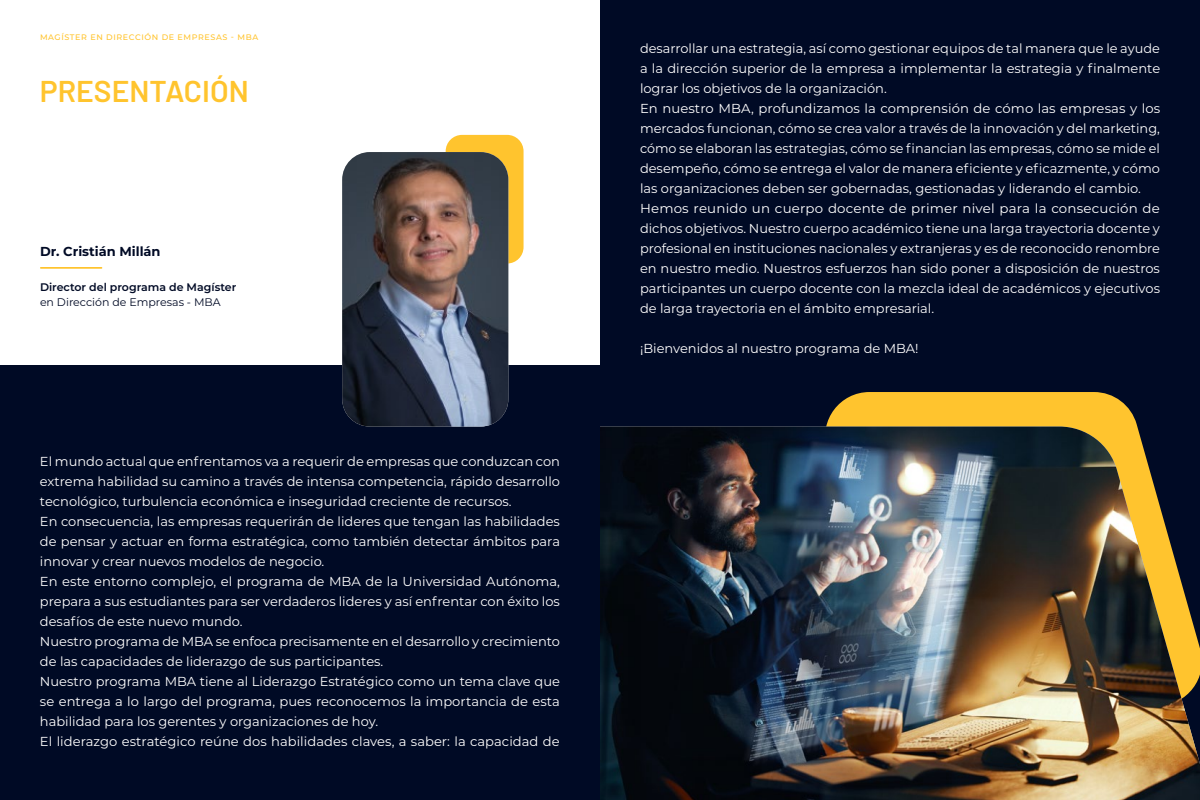
<style>
.page{position:relative;width:1200px;height:800px;background:#fff}
.page>*{position:absolute;margin:0;border:0;box-sizing:border-box;transform-origin:0 0}
.t1{font:600 30px "Barlow";color:#ffc42e}
.t2{font:13px/20px "Montserrat";color:#fff}
.t3{font:700 13px "Montserrat";color:#000a25}
.t4{font:600 11px "Montserrat";color:#000a25}
.t5{font:11px "Montserrat";color:#000a25}
.t6{font:500 8px "Montserrat";letter-spacing:.075em;color:#ffc42e}
</style>
<div class="page">
<div style="left:0;top:366px;width:600px;height:434px;background:#000a25"></div>
<div style="left:600px;top:0;width:600px;height:800px;background:#000a25"></div>
<hr style="left:40px;top:267px;width:62px;height:2px;background:#ffc42e">
<div style="left:446px;top:135px;width:78px;height:129px;background:#ffc42e;border-radius:16px"></div>
<img style="left:342px;top:152px;width:166px;height:275px">
<svg style="left:819px;top:392px;width:319px;height:35px;background:#e4b12e"></svg>
<img style="left:600px;top:427px;width:600px;height:373px">
<p class="t6" style="left:40px;top:32px;width:220px">MAGÍSTER EN DIRECCIÓN DE EMPRESAS - MBA</p>
<h1 class="t1" style="left:40px;top:69px;width:210px">PRESENTACIÓN</h1>
<p class="t3" style="left:40px;top:242px;width:122px">Dr. Cristián Millán</p>
<p class="t4" style="left:40px;top:279px;width:198px">Director del programa de Magíster</p>
<p class="t5" style="left:40px;top:294px;width:182px">en Dirección de Empresas - MBA</p>
<p class="t2" style="left:40px;top:451px;width:522px">El mundo actual que enfrentamos va a requerir de empresas que conduzcan con extrema habilidad su camino a través de intensa competencia, rápido desarrollo tecnológico, turbulencia económica e inseguridad creciente de recursos.<br>En consecuencia, las empresas requerirán de lideres que tengan las habilidades de pensar y actuar en forma estratégica, como también detectar ámbitos para innovar y crear nuevos modelos de negocio.<br>En este entorno complejo, el programa de MBA de la Universidad Autónoma, prepara a sus estudiantes para ser verdaderos lideres y así enfrentar con éxito los desafíos de este nuevo mundo.<br>Nuestro programa de MBA se enfoca precisamente en el desarrollo y crecimiento de las capacidades de liderazgo de sus participantes.<br>Nuestro programa MBA tiene al Liderazgo Estratégico como un tema clave que se entrega a lo largo del programa, pues reconocemos la importancia de esta habilidad para los gerentes y organizaciones de hoy.<br>El liderazgo estratégico reúne dos habilidades claves, a saber: la capacidad de</p>
<p class="t2" style="left:640px;top:38px;width:522px">desarrollar una estrategia, así como gestionar equipos de tal manera que le ayude a la dirección superior de la empresa a implementar la estrategia y finalmente lograr los objetivos de la organización.<br>En nuestro MBA, profundizamos la comprensión de cómo las empresas y los mercados funcionan, cómo se crea valor a través de la innovación y del marketing, cómo se elaboran las estrategias, cómo se financian las empresas, cómo se mide el desempeño, cómo se entrega el valor de manera eficiente y eficazmente, y cómo las organizaciones deben ser gobernadas, gestionadas y liderando el cambio.<br>Hemos reunido un cuerpo docente de primer nivel para la consecución de dichos objetivos. Nuestro cuerpo académico tiene una larga trayectoria docente y profesional en instituciones nacionales y extranjeras y es de reconocido renombre en nuestro medio. Nuestros esfuerzos han sido poner a disposición de nuestros participantes un cuerpo docente con la mezcla ideal de académicos y ejecutivos de larga trayectoria en el ámbito empresarial.</p>
<p class="t2" style="left:640px;top:338px;width:280px">¡Bienvenidos al nuestro programa de MBA!</p>
</div>
